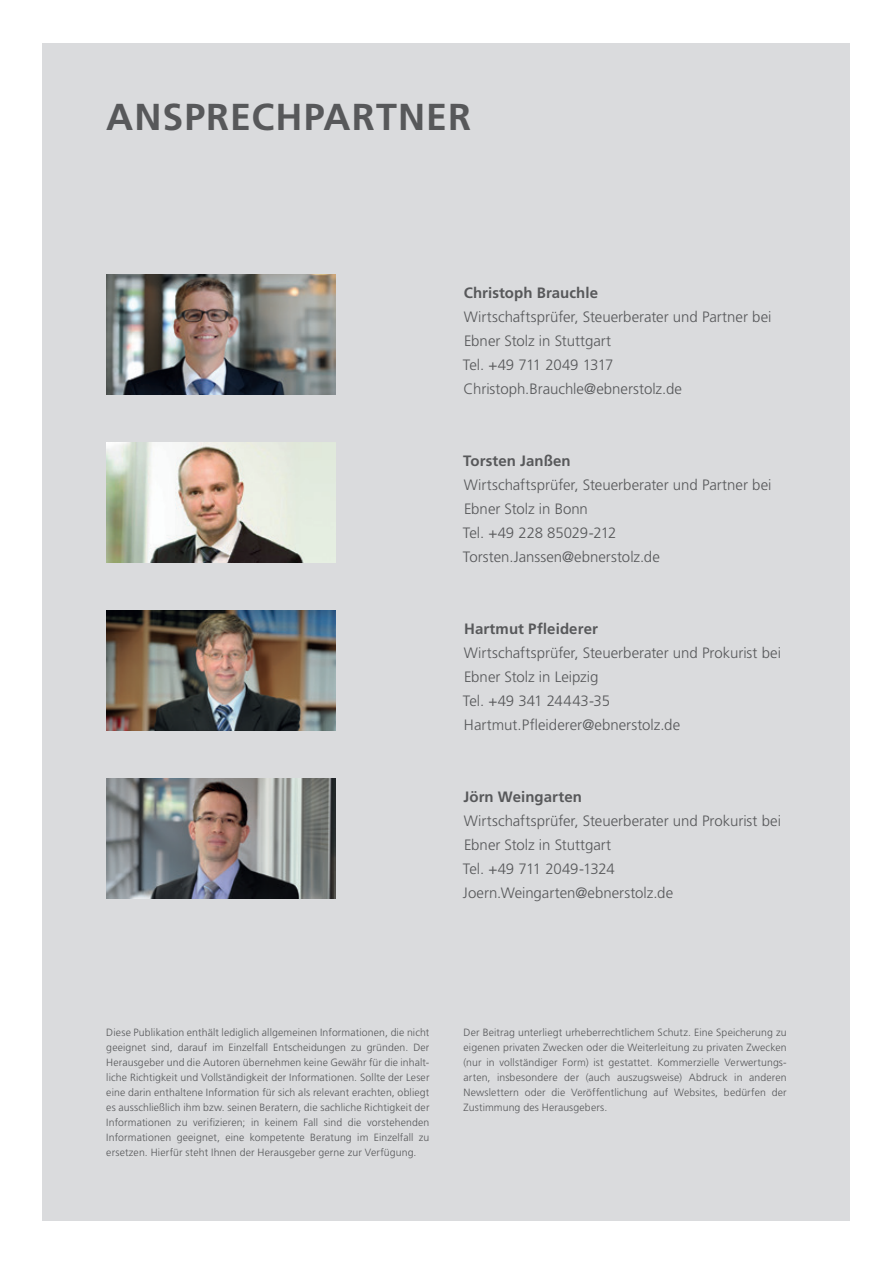
<style>
.page{position:relative;width:893px;height:1263px;background:#fff}
.page>*{position:absolute;margin:0;border:0;box-sizing:border-box;transform-origin:0 0}
.t1{font:700 37.5px "Frutiger LT Std";letter-spacing:.03em;color:#57585a}
.t2{font:300 15px/24px "Frutiger LT Std";color:#57585a}
.t3{font:700 15px "Frutiger LT Std";letter-spacing:.005em;color:#57585a}
.t4{font:300 10.5px/15px "Frutiger LT Std";letter-spacing:.01em;color:#57585a;text-align:justify}
</style>
<div class="page">
<div style="left:43px;top:43px;width:807px;height:1177px;background:#dadbdd"></div>
<img style="left:106px;top:274px;width:230px;height:120px">
<img style="left:106px;top:442px;width:230px;height:120px">
<img style="left:106px;top:778px;width:230px;height:120px">
<img style="left:106px;top:610px;width:230px;height:120px">
<h1 class="t1" style="left:106px;top:95px;width:366px">ansprechpartner</h1>
<h2 class="t3" style="left:464px;top:284px;width:136px">Christoph Brauchle</h2>
<h2 class="t2" style="left:463px;top:305px;width:310px">Wirtschaftsprüfer, Steuerberater und Partner bei Ebner Stolz in Stuttgart<br>Tel. +49 711 2049 1317<br>Christoph.Brauchle@ebnerstolz.de</h2>
<h2 class="t3" style="left:463px;top:452px;width:109px">Torsten Janßen</h2>
<h2 class="t2" style="left:463px;top:473px;width:310px">Wirtschaftsprüfer, Steuerberater und Partner bei<br>Ebner Stolz in Bonn<br>Tel. +49 228 85029-212<br>Torsten.Janssen@ebnerstolz.de</h2>
<h2 class="t3" style="left:464px;top:620px;width:135px">Hartmut Pfleiderer</h2>
<h2 class="t2" style="left:463px;top:641px;width:320px">Wirtschaftsprüfer, Steuerberater und Prokurist bei Ebner Stolz in Leipzig<br>Tel. +49 341 24443-35<br>Hartmut.Pfleiderer@ebnerstolz.de</h2>
<h2 class="t3" style="left:463px;top:788px;width:120px">Jörn Weingarten</h2>
<h2 class="t2" style="left:463px;top:809px;width:320px">Wirtschaftsprüfer, Steuerberater und Prokurist bei Ebner Stolz in Stuttgart<br>Tel. +49 711 2049-1324<br>Joern.Weingarten@ebnerstolz.de</h2>
<p class="t4" style="left:106px;top:1025px;width:325px">Diese Publikation enthält lediglich allgemeinen Informationen, die nicht geeignet sind, darauf im Einzelfall Entscheidungen zu gründen. Der Herausgeber und die Autoren übernehmen keine Gewähr für die inhalt&shy;liche Richtigkeit und Vollständigkeit der Informationen. Sollte der Leser eine darin enthaltene Information für sich als relevant erachten, obliegt es ausschließlich ihm bzw. seinen Beratern, die sachliche Richtigkeit der Informationen zu verifizieren; in keinem Fall sind die vorstehenden Informationen geeignet, eine kompetente Beratung im Einzelfall zu ersetzen. Hierfür steht Ihnen der Herausgeber gerne zur Verfügung.</p>
<p class="t4" style="left:463px;top:1025px;width:325px">Der Beitrag unterliegt urheberrechtlichem Schutz. Eine Speicherung zu eigenen privaten Zwecken oder die Weiterleitung zu privaten Zwecken (nur in vollständiger Form) ist gestattet. Kommerzielle Verwertungs&shy;arten, insbesondere der (auch auszugsweise) Abdruck in anderen Newslettern oder die Veröffentlichung auf Websites, bedürfen der Zustimmung des Herausgebers.</p>
</div>
